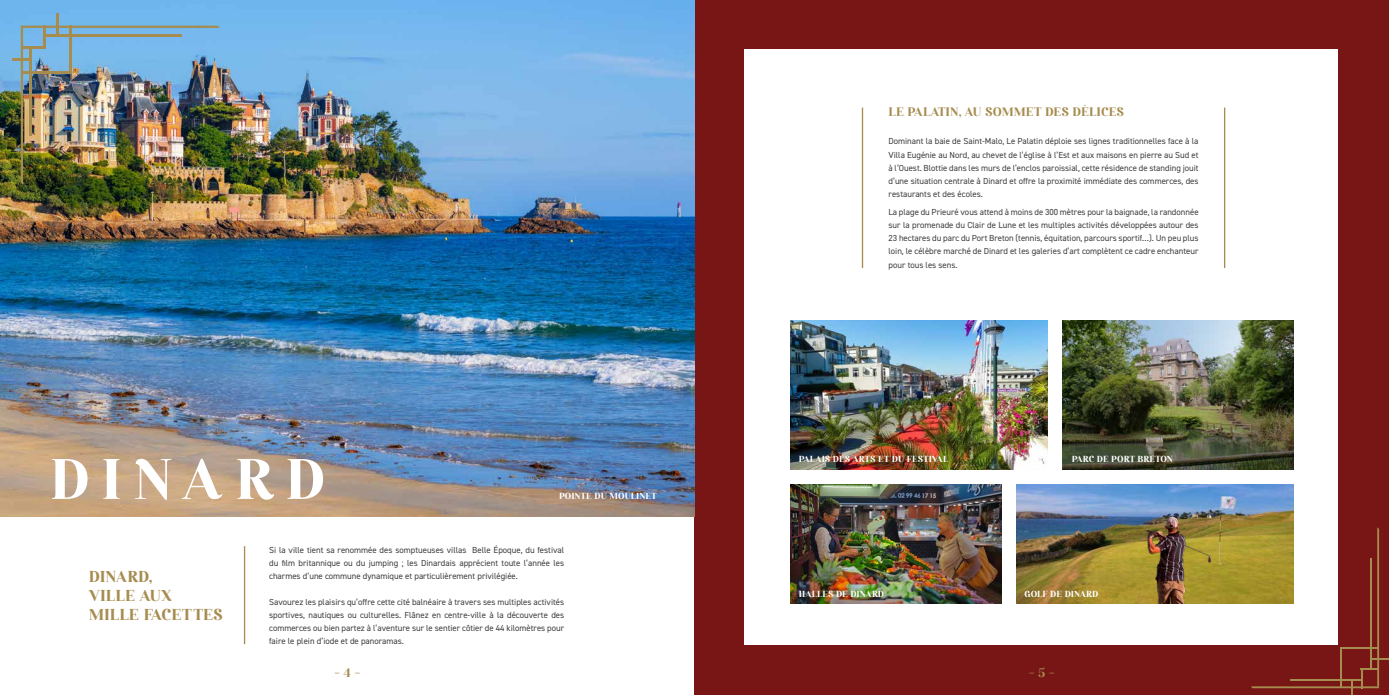
<style>
.page{position:relative;width:1389px;height:695px;background:#fff}
.page>*{position:absolute;margin:0;border:0;box-sizing:border-box;transform-origin:0 0}
.t1{font:56.88px "Rosmatika";letter-spacing:.195em;color:#fff}
.t2{font:15.75px/18.9px "Rosmatika";color:#a68c4f}
.t3{font:12.25px "Rosmatika";color:#a68c4f}
.t4{font:8.75px/13.1px "DIN2014";color:#3d3d3c;text-align:justify}
.t5{font:8.75px "Rosmatika";letter-spacing:-.005em;color:#fff}
</style>
<div class="page">
<div style="left:694px;top:0;width:695px;height:694px;background:#781616"></div>
<div style="left:744px;top:50px;width:594px;height:595px;background:#fff"></div>
<img style="left:0;top:0;width:694px;height:516px">
<hr style="left:862px;top:107px;width:1px;height:161px;background:#a68c4f">
<hr style="left:1224px;top:107px;width:1px;height:161px;background:#a68c4f">
<img style="left:790px;top:320px;width:258px;height:149px">
<img style="left:1017px;top:484px;width:276px;height:119px">
<img style="left:1063px;top:320px;width:230px;height:149px">
<img style="left:790px;top:484px;width:211px;height:119px">
<hr style="left:56px;top:13px;width:2px;height:24px;background:#a68c4f">
<img style="left:21px;top:26px;width:199px;height:159px">
<hr style="left:30px;top:48px;width:2px;height:88px;background:#a68c4f">
<hr style="left:21px;top:46px;width:25px;height:2px;background:#a68c4f">
<hr style="left:12px;top:59px;width:20px;height:2px;background:#a68c4f">
<svg style="left:1251px;top:527px;width:138px;height:167px"></svg>
<hr style="left:244px;top:546px;width:1px;height:98px;background:#a68c4f">
<img style="left:1143px;top:503px;width:70px;height:100px">
<h1 class="t1" style="left:50px;top:447px;width:278px">DINARD</h1>
<p class="t5" style="left:559px;top:491px;width:99px">POINTE DU MOULINET</p>
<h2 class="t2" style="left:89px;top:568px;width:136px">DINARD,<br>VILLE AUX<br>MILLE FACETTES</h2>
<p class="t4" style="left:269px;top:543px;width:297px">Si la ville tient sa renommée des somptueuses villas Belle Époque, du festival du film britannique ou du jumping ; les Dinardais apprécient toute l’année les charmes d’une commune dynamique et particulièrement privilégiée.</p>
<p class="t4" style="left:269px;top:595px;width:297px">Savourez les plaisirs qu’offre cette cité balnéaire à travers ses multiples activités sportives, nautiques ou culturelles. Flânez en centre-ville à la découverte des commerces ou bien partez à l’aventure sur le sentier côtier de 44 kilomètres pour faire le plein d’iode et de panoramas.</p>
<h3 class="t3" style="left:889px;top:105px;width:237px">LE PALATIN, AU SOMMET DES DÉLICES</h3>
<p class="t4" style="left:889px;top:135px;width:312px">Dominant la baie de Saint-Malo, Le Palatin déploie ses lignes traditionnelles face à la Villa Eugénie au Nord, au chevet de l’église à l’Est et aux maisons en pierre au Sud et à l’Ouest. Blottie dans les murs de l’enclos paroissial, cette résidence de standing jouit d’une situation centrale à Dinard et offre la proximité immédiate des commerces, des restaurants et des écoles.</p>
<p class="t4" style="left:889px;top:205px;width:312px">La plage du Prieuré vous attend à moins de 300 mètres pour la baignade, la randonnée sur la promenade du Clair de Lune et les multiples activités développées autour des 23 hectares du parc du Port Breton (tennis, équitation, parcours sportif…). Un peu plus loin, le célèbre marché de Dinard et les galeries d’art complètent ce cadre enchanteur pour tous les sens.</p>
<p class="t5" style="left:799px;top:454px;width:151px">PALAIS DES ARTS ET DU FESTIVAL</p>
<p class="t5" style="left:1072px;top:454px;width:103px">PARC DE PORT BRETON</p>
<p class="t5" style="left:799px;top:588px;width:87px">HALLES DE DINARD</p>
<p class="t5" style="left:1024px;top:588px;width:76px">GOLF DE DINARD</p>
<h3 class="t3" style="left:334px;top:666px;width:27px">- 4 -</h3>
<h3 class="t3" style="left:1029px;top:666px;width:27px">- 5 -</h3>
</div>
